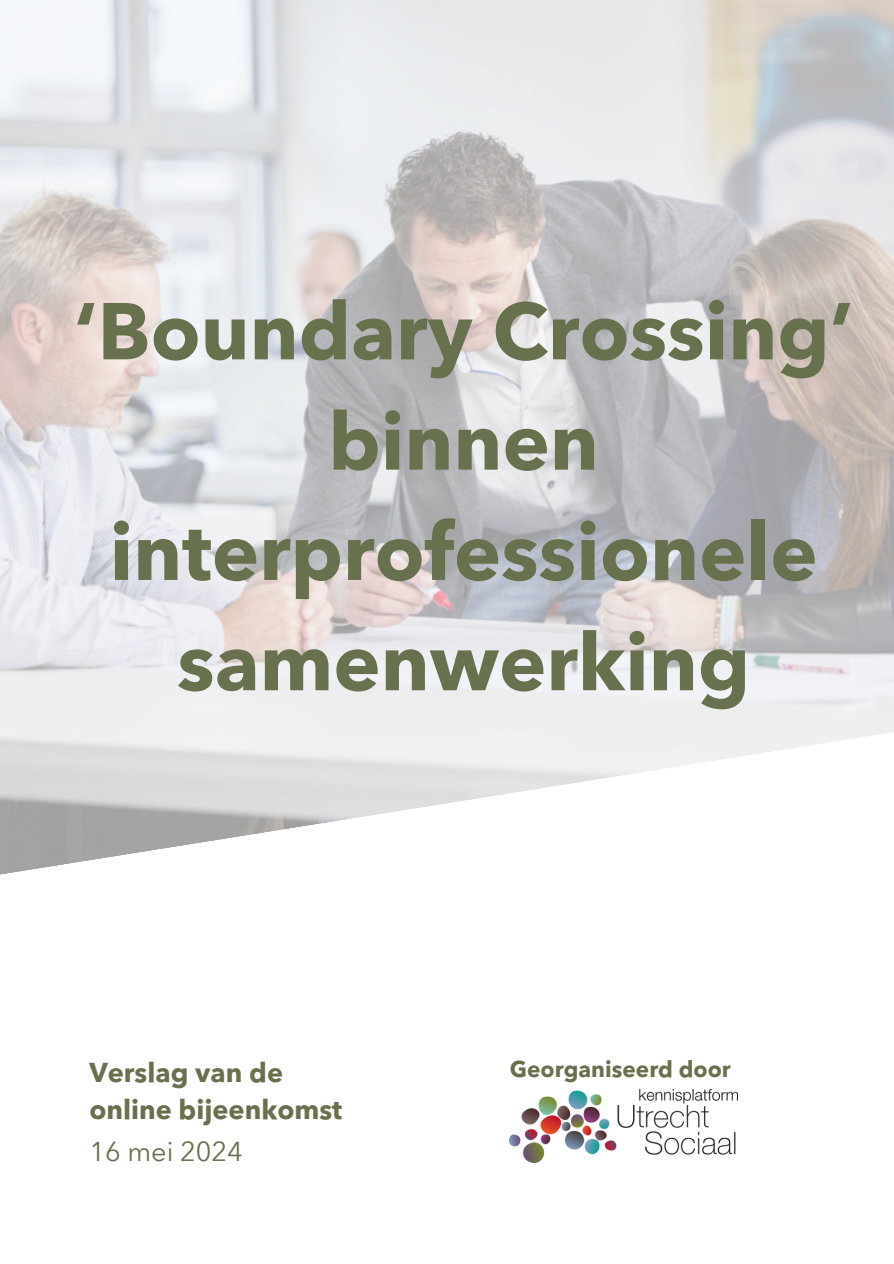
<style>
.page{position:relative;width:894px;height:1264px;background:#fff}
.page>*{position:absolute;margin:0;border:0;box-sizing:border-box;transform-origin:0 0}
.t1{font:700 79.5px/110.2px "Avenir Next Arabic";color:#67714d;text-align:center}
.t2{font:700 27px/37.2px "Avenir Next Arabic";color:#67714d}
.t3{font:27px "Avenir Next Arabic";color:#67714d}
.t4{font:700 22.5px "Avenir Next Arabic";color:#67714d}
</style>
<div class="page">
<img style="left:0;top:0;width:893px;height:715px">
<svg style="left:0;top:715px;width:893px;height:448px"></svg>
<img style="left:509px;top:1089px;width:228px;height:73px">
<h1 class="t1" style="left:74px;top:277px;width:781px">‘Boundary Crossing’ binnen interprofessionele samenwerking</h1>
<h2 class="t2" style="left:89px;top:1054px;width:254px">Verslag van de online bijeenkomst</h2>
<p class="t3" style="left:89px;top:1136px;width:155px">16 mei 2024</p>
<p class="t4" style="left:509px;top:1055px;width:222px">Georganiseerd door</p>
</div>
